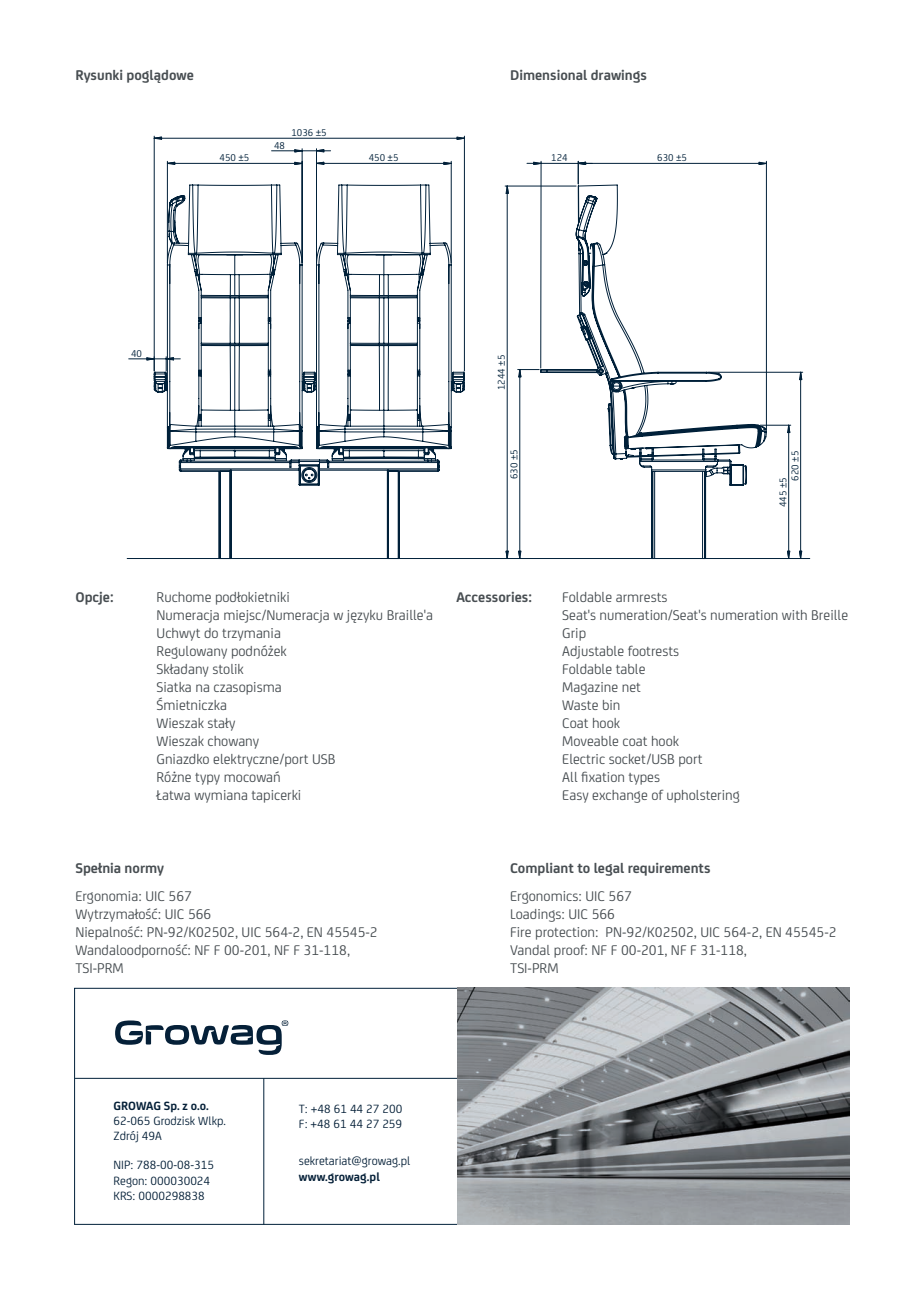
<style>
.page{position:relative;width:919px;height:1289px;background:#fff}
.page>*{position:absolute;margin:0;border:0;box-sizing:border-box;transform-origin:0 0}
.t1{font:15px/18px "FS Joey";color:#484e52}
.t2{font:700 15px "FS Joey";color:#484e52}
.t3{font:12.75px/15.3px "FS Joey";color:#052038}
.t4{font:700 12.75px "FS Joey";color:#052038}
.t5{font:10.5px "FS Joey";color:#002039}
</style>
<div class="page">
<hr style="left:127px;top:558px;width:682px;height:1px;background:#002039">
<svg style="left:129px;top:358px;width:17px;height:2px"></svg>
<hr style="left:708px;top:372px;width:94px;height:1px;background:#002039">
<hr style="left:760px;top:425px;width:30px;height:1px;background:#002039">
<svg style="left:786px;top:371px;width:16px;height:187px"></svg>
<svg style="left:505px;top:161px;width:87px;height:397px"></svg>
<svg style="left:153px;top:135px;width:312px;height:423px"></svg>
<svg style="left:540px;top:184px;width:227px;height:374px"></svg>
<svg style="left:74px;top:987px;width:385px;height:238px"></svg>
<svg style="left:115px;top:1020px;width:173px;height:34px"></svg>
<hr style="left:263px;top:1078px;width:1px;height:146px;background:#002039">
<hr style="left:74px;top:1223px;width:384px;height:1px;background:#002039">
<hr style="left:75px;top:1077px;width:383px;height:1px;background:#002039">
<img style="left:457px;top:987px;width:392px;height:237px">
<p class="t2" style="left:75px;top:64px;width:120px">Rysunki poglądowe</p>
<p class="t2" style="left:510px;top:64px;width:138px">Dimensional drawings</p>
<p class="t5" style="left:291px;top:125px;width:37px">1036 ±5</p>
<p class="t5" style="left:131px;top:346px;width:12px">40</p>
<p class="t5" style="left:274px;top:138px;width:12px">48</p>
<p class="t5" style="left:220px;top:150px;width:31px">450 ±5</p>
<p class="t5" style="left:369px;top:150px;width:31px">450 ±5</p>
<p class="t5" style="left:551px;top:150px;width:18px">124</p>
<p class="t5" style="left:657px;top:150px;width:31px">630 ±5</p>
<p class="t5" style="left:494px;top:390px;width:37px;rotate:-90deg">1244 ±5</p>
<p class="t5" style="left:506px;top:479px;width:31px;rotate:-90deg">630 ±5</p>
<p class="t5" style="left:787px;top:480px;width:31px;rotate:-90deg">620 ±5</p>
<p class="t5" style="left:775px;top:507px;width:31px;rotate:-90deg">445 ±5</p>
<p class="t2" style="left:75px;top:585px;width:40px">Opcje:</p>
<p class="t1" style="left:562px;top:587px;width:287px">Foldable armrests<br>Seat's numeration/Seat's numeration with Breille<br>Grip<br>Adjustable footrests<br>Foldable table<br>Magazine net<br>Waste bin<br>Coat hook<br>Moveable coat hook<br>Electric socket/USB port<br>All fixation types<br>Easy exchange of upholstering</p>
<p class="t2" style="left:456px;top:585px;width:77px">Accessories:</p>
<p class="t1" style="left:156px;top:587px;width:278px">Ruchome podłokietniki<br>Numeracja miejsc/Numeracja w języku Braille'a<br>Uchwyt do trzymania<br>Regulowany podnóżek<br>Składany stolik<br>Siatka na czasopisma<br>Śmietniczka<br>Wieszak stały<br>Wieszak chowany<br>Gniazdko elektryczne/port USB<br>Różne typy mocowań<br>Łatwa wymiana tapicerki</p>
<p class="t2" style="left:75px;top:857px;width:90px">Spełnia normy</p>
<p class="t1" style="left:75px;top:886px;width:304px">Ergonomia: UIC 567<br>Wytrzymałość: UIC 566<br>Niepalność: PN-92/K02502, UIC 564-2, EN 45545-2<br>Wandaloodporność: NF F 00-201, NF F 31-118,<br>TSI-PRM</p>
<p class="t4" style="left:114px;top:1095px;width:97px">GROWAG Sp. z o.o.</p>
<p class="t3" style="left:114px;top:1112px;width:114px">62-065 Grodzisk Wlkp.<br>Zdrój 49A</p>
<p class="t3" style="left:114px;top:1156px;width:102px">NIP: 788-00-08-315<br>Regon: 000030024<br>KRS: 0000298838</p>
<p class="t3" style="left:299px;top:1100px;width:105px">T: +48 61 44 27 200<br>F: +48 61 44 27 259</p>
<p class="t3" style="left:299px;top:1152px;width:113px">sekretariat@growag.pl</p>
<p class="t4" style="left:299px;top:1166px;width:82px">www.growag.pl</p>
<p class="t2" style="left:510px;top:857px;width:202px">Compliant to legal requirements</p>
<p class="t1" style="left:510px;top:886px;width:328px">Ergonomics: UIC 567<br>Loadings: UIC 566<br>Fire protection: PN-92/K02502, UIC 564-2, EN 45545-2<br>Vandal proof: NF F 00-201, NF F 31-118,<br>TSI-PRM</p>
</div>
